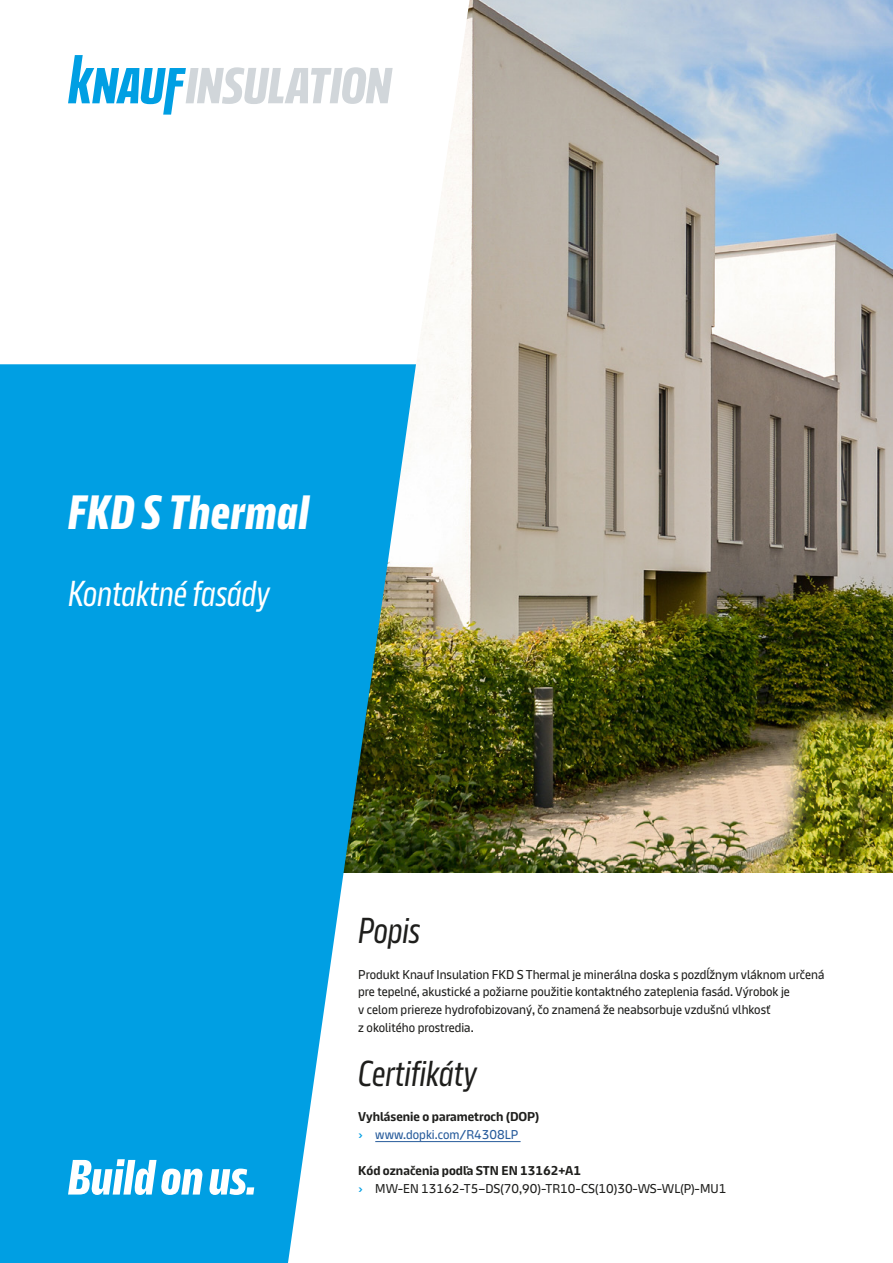
<style>
.page{position:relative;width:893px;height:1263px;background:#fff}
.page>*{position:absolute;margin:0;border:0;box-sizing:border-box;transform-origin:0 0}
.t1{font:700 48px "Knauf Head";letter-spacing:.02em;color:#fff}
.t2{font:36px "Knauf Head";color:#1e1e1c}
.t3{font:36px "Knauf Head";color:#fff}
.t4{font:12.75px/17.9px "Knauf";color:#1e1e1c}
.t5{font:700 12.75px/17.9px "Knauf";color:#1e1e1c}
.s1{font-weight:400;color:#009fe3}
.s2{font-weight:400;color:#275b9b}
.s3{font-weight:700}
.s4{color:#009fe3}
</style>
<div class="page">
<img style="left:416px;top:0;width:477px;height:872px">
<svg style="left:416px;top:0;width:54px;height:553px"></svg>
<svg style="left:0;top:364px;width:416px;height:899px;background:#1da6de"></svg>
<svg style="left:68px;top:55px;width:325px;height:60px"></svg>
<svg style="left:68px;top:1159px;width:186px;height:36px"></svg>
<hr style="left:375px;top:1141px;width:146px;height:1px;background:#275b9b">
<h1 class="t1" style="left:68px;top:488px;width:242px">FKD S Thermal</h1>
<h2 class="t3" style="left:68px;top:574px;width:203px">Kontaktné fasády</h2>
<h2 class="t2" style="left:358px;top:911px;width:64px">Popis</h2>
<p class="t4" style="left:358px;top:965px;width:468px">Produkt Knauf Insulation FKD S Thermal je minerálna doska s pozdĺžnym vláknom určená pre tepelné, akustické a požiarne použitie kontaktného zateplenia fasád. Výrobok je<br>v celom priereze hydrofobizovaný, čo znamená že neabsorbuje vzdušnú vlhkosť<br>z okolitého prostredia.</p>
<h2 class="t2" style="left:358px;top:1054px;width:120px">Certifikáty</h2>
<p class="t5" style="left:358px;top:1108px;width:182px">Vyhlásenie o parametroch (DOP) <span class="s1">›</span> <span class="s2">www.dopki.com/R4308LP</span></p>
<p class="t4" style="left:358px;top:1161px;width:370px"><span class="s3">Kód označenia podľa STN EN 13162+A1<br></span><span class="s4">›</span> MW-EN 13162-T5–DS(70,90)-TR10-CS(10)30-WS-WL(P)-MU1</p>
</div>
